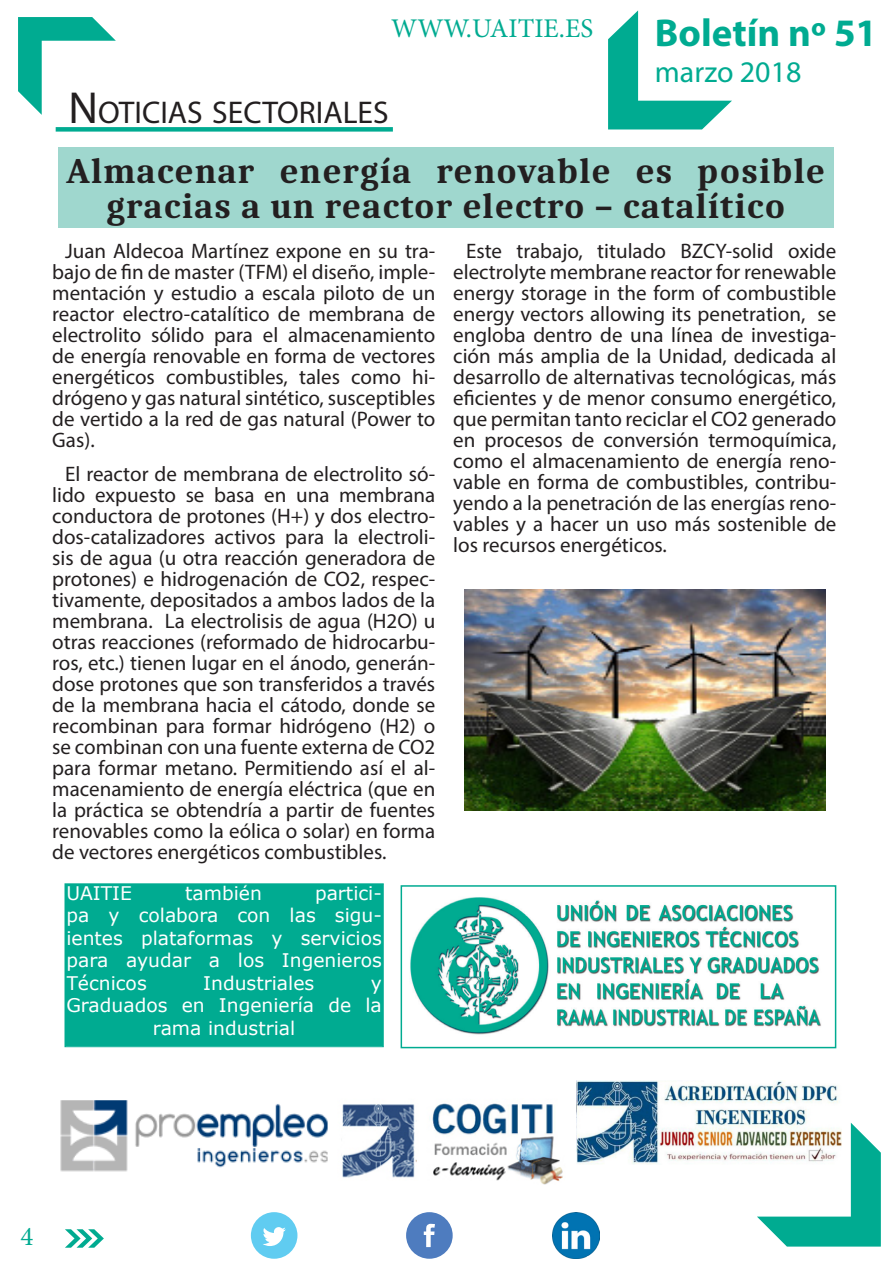
<style>
.page{position:relative;width:893px;height:1263px;background:#fff}
.page>*{position:absolute;margin:0;border:0;box-sizing:border-box;transform-origin:0 0}
.t1{font:700 39px "Myriad Pro";color:#00ab91}
.titular_noticia{font:700 36px/34.5px "Caladea";letter-spacing:.03em;color:#231f20;text-align:center}
.t2{font:31.5px "Myriad Pro";color:#231f20}
.t3{font:30px "Myriad Pro";color:#00ab91}
.t4{font:27px "Minion Pro";color:#00ab91}
.CUERPO_NOTICIA{font:21px/21px "Myriad Pro";color:#231f20;text-align:justify}
.t5{font:18.75px/22.5px "Verdana";color:#fff;text-align:justify}
.s1{font-size:45px}
</style>
<div class="page">
<svg style="left:65px;top:1229px;width:39px;height:19px"></svg>
<div style="left:406px;top:1212px;width:47px;height:47px;background:#4e7cbf;border-radius:50%"></div>
<svg style="left:424px;top:1224px;width:11px;height:23px"></svg>
<div style="left:251px;top:1212px;width:46px;height:47px;background:#60ccf1;border-radius:50%"></div>
<svg style="left:263px;top:1227px;width:23px;height:19px"></svg>
<img style="left:553px;top:1212px;width:46px;height:47px">
<svg style="left:757px;top:1123px;width:124px;height:123px"></svg>
<svg style="left:18px;top:17px;width:98px;height:98px"></svg>
<svg style="left:608px;top:10px;width:124px;height:119px"></svg>
<div style="left:65px;top:883px;width:319px;height:164px;background:#00ab91"></div>
<div style="left:66px;top:884px;width:317px;height:162px;border:1px solid #00ab91"></div>
<img style="left:410px;top:897px;width:411px;height:138px">
<div style="left:401px;top:885px;width:435px;height:163px;border:2px solid #00ab91"></div>
<img style="left:60px;top:1100px;width:268px;height:72px">
<img style="left:342px;top:1103px;width:221px;height:81px">
<img style="left:576px;top:1080px;width:266px;height:85px">
<div style="left:56px;top:127px;width:337px;height:5px;background:#00ab91"></div>
<div style="left:58px;top:147px;width:775px;height:81px;background:#9fd7ce"></div>
<img style="left:464px;top:590px;width:361px;height:221px">
<p class="t4" style="left:391px;top:10px;width:204px">WWW.UAITIE.ES</p>
<p class="t1" style="left:655px;top:8px;width:224px">Boletín nº 51</p>
<p class="t3" style="left:655px;top:54px;width:148px">marzo 2018</p>
<p class="t2" style="left:68px;top:93px;width:322px"><span class="s1">N</span>OTICIAS SECTORIALES</p>
<p class="titular_noticia" style="left:67px;top:153px;width:760px">Almacenar energía renovable es posible gracias a un reactor electro – catalítico</p>
<p class="CUERPO_NOTICIA" style="left:52px;top:240px;width:385px;text-indent:13px">Juan Aldecoa Martínez expone en su tra&shy;bajo de fin de master (TFM) el diseño, imple&shy;mentación y estudio a escala piloto de un reactor electro-catalítico de membrana de electrolito sólido para el almacenamiento de energía renovable en forma de vectores energéticos combustibles, tales como hi&shy;drógeno y gas natural sintético, susceptibles de vertido a la red de gas natural (Power to Gas).</p>
<p class="CUERPO_NOTICIA" style="left:52px;top:463px;width:385px;text-indent:13px">El reactor de membrana de electrolito só&shy;lido expuesto se basa en una membrana conductora de protones (H+) y dos electro&shy;dos-catalizadores activos para la electroli&shy;sis de agua (u otra reacción generadora de protones) e hidrogenación de CO2, respec&shy;tivamente, depositados a ambos lados de la membrana. La electrolisis de agua (H2O) u otras reacciones (reformado de hidrocarbu&shy;ros, etc.) tienen lugar en el ánodo, generán&shy;dose protones que son transferidos a través de la membrana hacia el cátodo, donde se recombinan para formar hidrógeno (H2) o se combinan con una fuente externa de CO2 para formar metano. Permitiendo así el al&shy;macenamiento de energía eléctrica (que en la práctica se obtendría a partir de fuentes renovables como la eólica o solar) en forma de vectores energéticos combustibles.</p>
<p class="CUERPO_NOTICIA" style="left:453px;top:240px;width:385px;text-indent:13px">Este trabajo, titulado BZCY-solid oxide electrolyte membrane reactor for renewable energy storage in the form of combustible energy vectors allowing its penetration, se engloba dentro de una línea de investiga&shy;ción más amplia de la Unidad, dedicada al desarrollo de alternativas tecnológicas, más eficientes y de menor consumo energético, que permitan tanto reciclar el CO2 generado en procesos de conversión termoquímica, como el almacenamiento de energía reno&shy;vable en forma de combustibles, contribu&shy;yendo a la penetración de las energías reno&shy;vables y a hacer un uso más sostenible de los recursos energéticos.</p>
<p class="t5" style="left:66px;top:881px;width:67px">UAITIE</p>
<p class="t5" style="left:185px;top:881px;width:78px">también</p>
<p class="t5" style="left:66px;top:881px;width:317px;text-indent:249px">partici&shy;pa y colabora con las sigu&shy;ientes plataformas y servicios para ayudar a los Ingenieros Técnicos</p>
<p class="t5" style="left:203px;top:971px;width:112px">Industriales</p>
<p class="t5" style="left:371px;top:971px;width:13px">y</p>
<p class="t5" style="left:66px;top:994px;width:317px">Graduados en Ingeniería de la</p>
<p class="t5" style="left:153px;top:1016px;width:144px">rama industrial</p>
<p class="t4" style="left:21px;top:1218px;width:14px">4</p>
</div>
